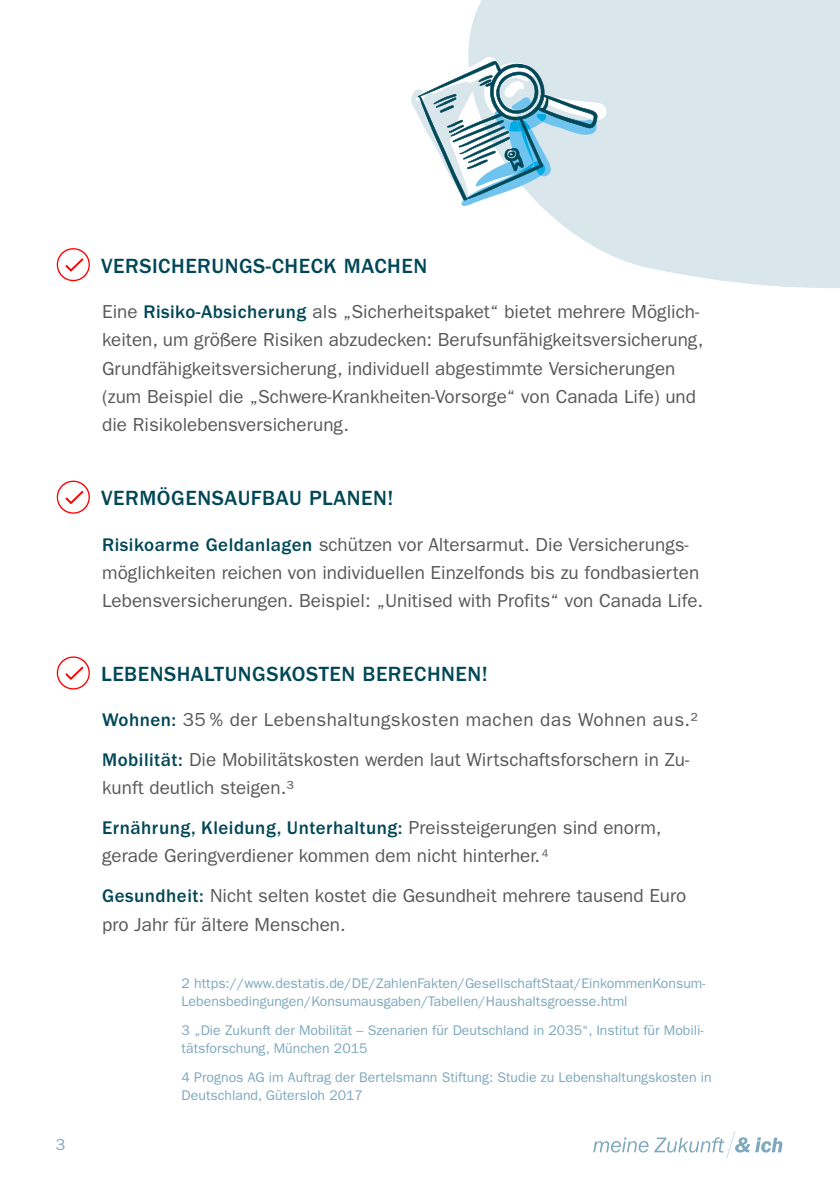
<style>
.page{position:relative;width:840px;height:1191px;background:#fff}
.page>*{position:absolute;margin:0;border:0;box-sizing:border-box;transform-origin:0 0}
.t1{font:500 21.2px "ITC Franklin Gothic Std";letter-spacing:.025em;color:#004757}
.t2{font:18.8px/28.4px "ITC Franklin Gothic Std";color:#595858}
.t3{font:16px "ITC Franklin Gothic Std";color:#7ea8bd}
.t4{font:14px/18px "ITC Franklin Gothic Std";color:#7ea8bd}
.s1{font-weight:500;color:#004757}
</style>
<div class="page">
<svg style="left:468px;top:0;width:371px;height:288px;background:#dee9ee"></svg>
<svg style="left:57px;top:248px;width:33px;height:33px"></svg>
<svg style="left:57px;top:480px;width:33px;height:34px"></svg>
<svg style="left:57px;top:656px;width:33px;height:33px"></svg>
<svg style="left:411px;top:56px;width:196px;height:150px"></svg>
<svg style="left:593px;top:1131px;width:189px;height:27px"></svg>
<p class="t3" style="left:56px;top:1135px;width:11px">3</p>
<p class="t1" style="left:101px;top:254px;width:327px">VERSICHERUNGS-CHECK MACHEN</p>
<p class="t2" style="left:102px;top:298px;width:602px">Eine <span class="s1">Risiko-Absicherung</span> als „Sicherheitspaket“ bietet mehrere Möglich&shy;keiten, um größere Risiken abzudecken: Berufsunfähigkeitsversicherung, Grundfähigkeitsversicherung, individuell abgestimmte Versicherungen (zum Beispiel die „Schwere-Krankheiten-Vorsorge“ von Canada Life) und die Risikolebensversicherung.</p>
<p class="t1" style="left:101px;top:486px;width:293px">VERMÖGENSAUFBAU PLANEN!</p>
<p class="t2" style="left:102px;top:530px;width:602px"><span class="s1">Risikoarme Geldanlagen</span> schützen vor Altersarmut. Die Versicherungs&shy;möglichkeiten reichen von individuellen Einzelfonds bis zu fondbasierten<br>Lebensversicherungen. Beispiel: „Unitised with Profits“ von Canada Life.</p>
<p class="t1" style="left:101px;top:662px;width:388px">LEBENSHALTUNGSKOSTEN BERECHNEN!</p>
<p class="t2" style="left:102px;top:700px;width:596px;line-height:39.6px"><span class="s1">Wohnen:</span> 35 % der Lebenshaltungskosten machen das Wohnen aus.²<br><span class="s1">Mobilität:</span> Die Mobilitätskosten werden laut Wirtschaftsforschern in Zu-</p>
<p class="t2" style="left:102px;top:768px;width:560px;line-height:39.6px">kunft deutlich steigen.³<br><span class="s1">Ernährung, Kleidung, Unterhaltung:</span> Preissteigerungen sind enorm,</p>
<p class="t2" style="left:102px;top:836px;width:585px;line-height:39.6px">gerade Geringverdiener kommen dem nicht hinterher.<sup>4<br></sup><span class="s1">Gesundheit:</span> Nicht selten kostet die Gesundheit mehrere tausend Euro</p>
<p class="t2" style="left:102px;top:910px;width:245px">pro Jahr für ältere Menschen.</p>
<p class="t4" style="left:181px;top:974px;width:525px">2 https://www.destatis.de/DE/ZahlenFakten/GesellschaftStaat/EinkommenKonsum-<br>Lebensbedingungen/Konsumausgaben/Tabellen/Haushaltsgroesse.html</p>
<p class="t4" style="left:181px;top:1021px;width:523px">3 „Die Zukunft der Mobilität – Szenarien für Deutschland in 2035“, Institut für Mobili&shy;tätsforschung, München 2015</p>
<p class="t4" style="left:181px;top:1068px;width:531px">4 Prognos AG im Auftrag der Bertelsmann Stiftung: Studie zu Lebenshaltungskosten in<br>Deutschland, Gütersloh 2017</p>
</div>
